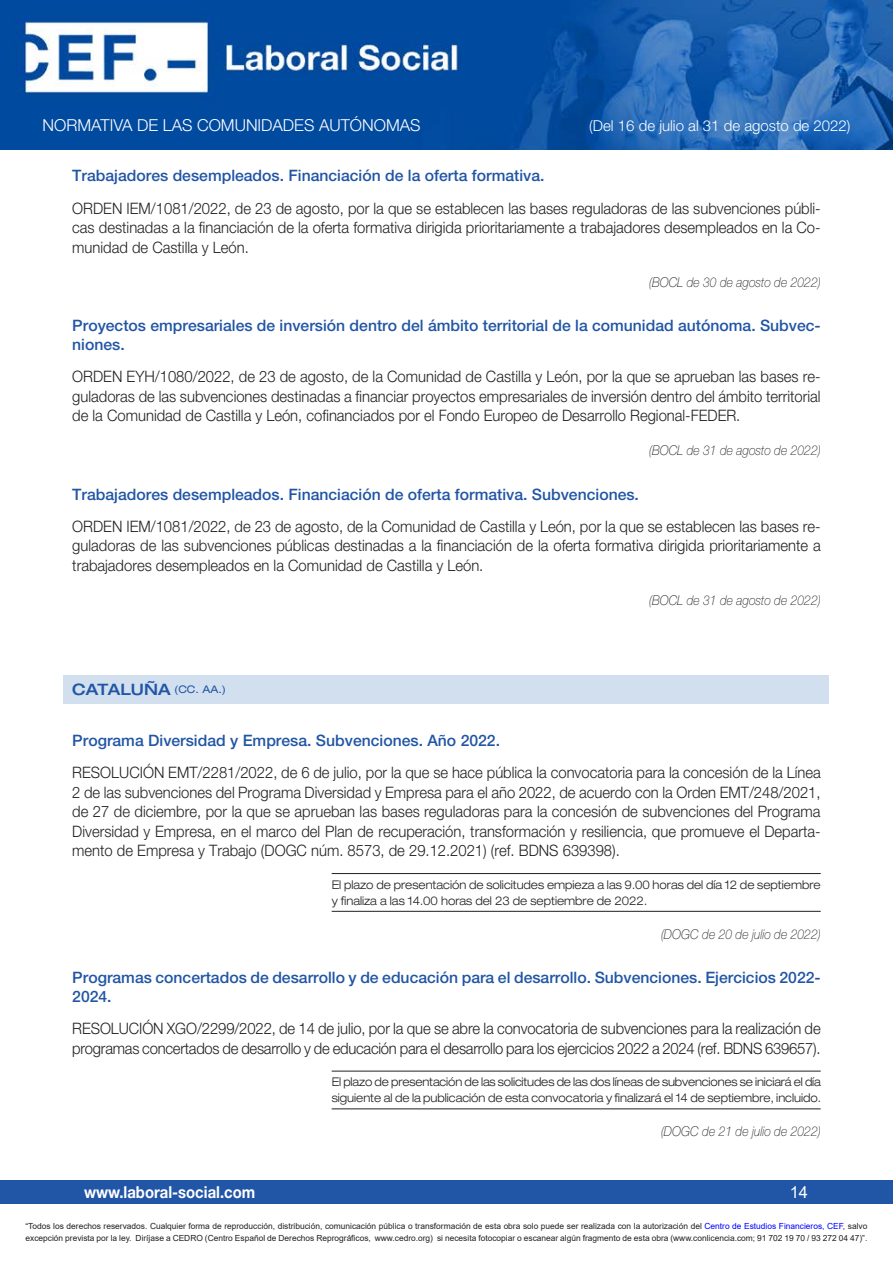
<style>
.page{position:relative;width:893px;height:1263px;background:#fff}
.page>*{position:absolute;margin:0;border:0;box-sizing:border-box;transform-origin:0 0}
.t1{font:300 16.5px "Helvetica Neue LT Std";color:#fff}
.t2{font:700 16.5px "Helvetica Neue LT Std";color:#fff;scale:.9 1}
.t3{font:16.5px "Arial";color:#fff}
.Contenido{font:300 15.75px/19.5px "Helvetica Neue LT Std";color:#231f20;text-align:justify;scale:.94 1}
.Título-cabecera{font:500 15.75px/18.8px "Helvetica Neue LT Std";color:#2155a5}
.Comunidades_division{font:500 expanded 15.75px "Helvetica Neue LT Std";color:#2155a5}
.t4{font:300 15px "Helvetica Neue LT Std";color:#fff}
.publicación{font:italic 100 13.5px "Helvetica Neue LT Std";color:#231f20;scale:.9 1}
.Plazo{font:300 expanded 12px/15.8px "Helvetica Neue LT Std";color:#231f20;scale:.92 1}
.t5{font:8.4px/12px "Arial";color:#231f20}
.s1{font-weight:400;font-size:10.5px}
.s2{color:#00f}
</style>
<div class="page">
<div style="left:0;top:1180px;width:893px;height:23px;background:#2155a5"></div>
<img style="left:0;top:0;width:893px;height:149px">
<hr style="left:332px;top:873px;width:489px;height:1px;background:#231f20">
<hr style="left:332px;top:911px;width:489px;height:1px;background:#231f20">
<hr style="left:332px;top:1071px;width:489px;height:1px;background:#231f20">
<hr style="left:332px;top:1108px;width:489px;height:1px;background:#231f20">
<div style="left:64px;top:675px;width:765px;height:28px;background:#d1dfee"></div>
<p class="t1" style="left:43px;top:115px;width:379px">NORMATIVA DE LAS COMUNIDADES AUTÓNOMAS</p>
<p class="t4" style="left:589px;top:117px;width:263px">(Del 16 de julio al 31 de agosto de 2022)</p>
<p class="Título-cabecera" style="left:72px;top:166px;width:474px">Trabajadores desempleados. Financiación de la oferta formativa.</p>
<p class="Contenido" style="left:72px;top:198px;width:798px">ORDEN IEM/1081/2022, de 23 de agosto, por la que se establecen las bases reguladoras de las subvenciones públi&shy;cas destinadas a la financiación de la oferta formativa dirigida prioritariamente a trabajadores desempleados en la Co&shy;munidad de Castilla y León.</p>
<p class="publicación" style="left:649px;top:274px;width:192px">(BOCL de 30 de agosto de 2022)</p>
<p class="Título-cabecera" style="left:72px;top:316px;width:750px">Proyectos empresariales de inversión dentro del ámbito territorial de la comunidad autónoma. Subvec&shy;niones.</p>
<p class="Contenido" style="left:72px;top:366px;width:798px">ORDEN EYH/1080/2022, de 23 de agosto, de la Comunidad de Castilla y León, por la que se aprueban las bases re&shy;guladoras de las subvenciones destinadas a financiar proyectos empresariales de inversión dentro del ámbito territorial de la Comunidad de Castilla y León, cofinanciados por el Fondo Europeo de Desarrollo Regional-FEDER.</p>
<p class="publicación" style="left:649px;top:443px;width:192px">(BOCL de 31 de agosto de 2022)</p>
<p class="Título-cabecera" style="left:72px;top:484px;width:568px">Trabajadores desempleados. Financiación de oferta formativa. Subvenciones.</p>
<p class="Contenido" style="left:72px;top:516px;width:798px">ORDEN IEM/1081/2022, de 23 de agosto, de la Comunidad de Castilla y León, por la que se establecen las bases re&shy;guladoras de las subvenciones públicas destinadas a la financiación de la oferta formativa dirigida prioritariamente a trabajadores desempleados en la Comunidad de Castilla y León.</p>
<p class="publicación" style="left:649px;top:593px;width:192px">(BOCL de 31 de agosto de 2022)</p>
<p class="Comunidades_division" style="left:72px;top:679px;width:155px">CATALUÑA <span class="s1">(CC. AA.)</span></p>
<p class="Título-cabecera" style="left:72px;top:731px;width:429px">Programa Diversidad y Empresa. Subvenciones. Año 2022.</p>
<p class="Contenido" style="left:72px;top:762px;width:798px">RESOLUCIÓN EMT/2281/2022, de 6 de julio, por la que se hace pública la convocatoria para la concesión de la Línea 2 de las subvenciones del Programa Diversidad y Empresa para el año 2022, de acuerdo con la Orden EMT/248/2021, de 27 de diciembre, por la que se aprueban las bases reguladoras para la concesión de subvenciones del Programa Diversidad y Empresa, en el marco del Plan de recuperación, transformación y resiliencia, que promueve el Departa&shy;mento de Empresa y Trabajo (DOGC núm. 8573, de 29.12.2021) (ref. BDNS 639398).</p>
<p class="Plazo" style="left:332px;top:876px;width:533px">El plazo de presentación de solicitudes empieza a las 9.00 horas del día 12 de septiembre y finaliza a las 14.00 horas del 23 de septiembre de 2022.</p>
<p class="publicación" style="left:661px;top:926px;width:179px">(DOGC de 20 de julio de 2022)</p>
<p class="Título-cabecera" style="left:72px;top:968px;width:750px">Programas concertados de desarrollo y de educación para el desarrollo. Subvenciones. Ejercicios 2022-<br>2024.</p>
<p class="Contenido" style="left:72px;top:1018px;width:798px">RESOLUCIÓN XGO/2299/2022, de 14 de julio, por la que se abre la convocatoria de subvenciones para la realización de programas concertados de desarrollo y de educación para el desarrollo para los ejercicios 2022 a 2024 (ref. BDNS 639657).</p>
<p class="Plazo" style="left:332px;top:1074px;width:533px">El plazo de presentación de las solicitudes de las dos líneas de subvenciones se iniciará el día siguiente al de la publicación de esta convocatoria y finalizará el 14 de septiembre, incluido.</p>
<p class="publicación" style="left:661px;top:1124px;width:179px">(DOGC de 21 de julio de 2022)</p>
<p class="t2" style="left:84px;top:1182px;width:192px">www.laboral-social.com</p>
<p class="t3" style="left:790px;top:1180px;width:20px">14</p>
<p class="t5" style="left:26px;top:1220px;width:843px">“Todos los derechos reservados. Cualquier forma de reproducción, distribución, comunicación pública o transformación de esta obra solo puede ser realizada con la autorización del <span class="s2">Centro de Estudios Financieros, CEF</span>, salvo excepción prevista por la ley. Diríjase a CEDRO (Centro Español de Derechos Reprográficos, www.cedro.org) si necesita fotocopiar o escanear algún fragmento de esta obra (www.conlicencia.com; 91 702 19 70 / 93 272 04 47)”.</p>
</div>
